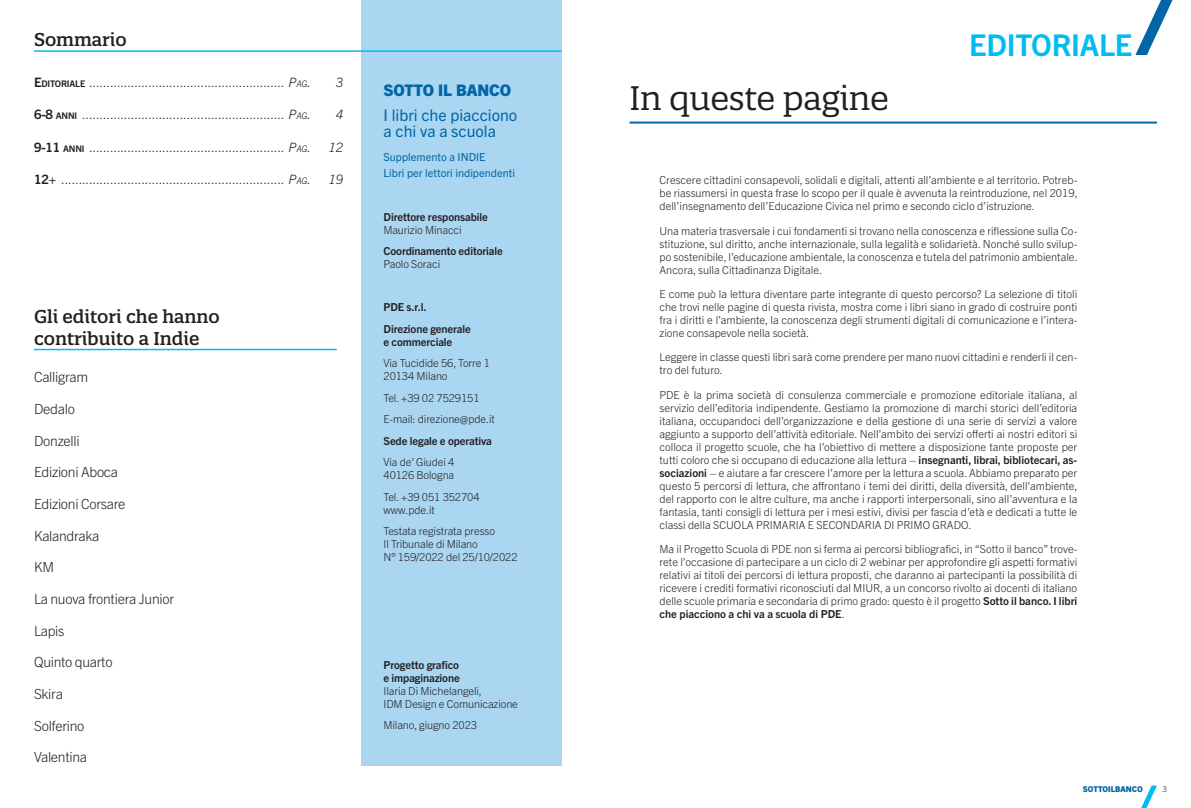
<style>
.page{position:relative;width:1191px;height:808px;background:#fff}
.page>*{position:absolute;margin:0;border:0;box-sizing:border-box;transform-origin:0 0}
.Titolo_editoriale{font:33px "Quatro Slab";letter-spacing:-.01em;color:#231f20}
.Rubrica{font:700 30px "Trade Gothic Next LT Pro";letter-spacing:-.01em;color:#00bcf1}
.Titolo_libro{font:500 18px/22px "Quatro Slab";color:#231f20}
.Testo_libro_-_no_cap{font:16px/16px "Trade Gothic Next LT Pro";color:#0166a5}
.Testo_libro_-_no_cap-2{font:800 16px "Trade Gothic Next LT Pro";color:#0166a5}
.Testo_libro_-_no_cap-3{font:300 14px "Trade Gothic Next LT Pro";letter-spacing:-.02em;color:#231f20}
.Testo_libro_-_no_cap-4{font:italic 300 13px "Trade Gothic Next LT Pro";color:#231f20}
.Testo_editoriale{font:300 11px/13px "Trade Gothic Next LT Pro";color:#231f20;text-align:justify}
.Testo_libro_-_no_cap-5{font:300 11px/13px "Trade Gothic Next LT Pro";letter-spacing:-.01em;color:#231f20}
.Testo_libro_-_no_cap-6{font:700 11px/13px "Trade Gothic Next LT Pro";letter-spacing:-.01em;color:#231f20}
.Testo_libro_-_no_cap-7{font:11px/16px "Trade Gothic Next LT Pro";color:#0166a5}
.Nome_testata_piede_s{font:800 8px "Trade Gothic Next LT Pro";color:#0166a5}
.Nome_testata_piede_s-2{font:300 8px "Trade Gothic Next LT Pro";color:#231f20}
.s1{font-weight:700;font-style:normal}
.s2{font-weight:700;font-style:normal;font-size:9.1px}
.s3{font-size:9.1px}
.s4{font-weight:300}
.s5{font-weight:700}
</style>
<div class="page">
<div style="left:360px;top:0;width:201px;height:765px;background:#aad6f2"></div>
<hr style="left:34px;top:50px;width:527px;height:2px;background:#00bcf1">
<hr style="left:34px;top:349px;width:303px;height:1px;background:#00bcf1">
<svg style="left:1135px;top:0;width:37px;height:55px"></svg>
<hr style="left:629px;top:122px;width:528px;height:2px;background:#0166a5">
<svg style="left:1141px;top:785px;width:16px;height:23px"></svg>
<p class="Titolo_libro" style="left:34px;top:29px;width:94px">Sommario</p>
<p class="Testo_libro_-_no_cap-4" style="left:34px;top:73px;width:278px"><span class="s1">E</span><span class="s2">DITORIALE</span> ........................................................ P<span class="s3">AG</span>.</p>
<p class="Testo_libro_-_no_cap-4" style="left:336px;top:73px;width:9px">3</p>
<p class="Testo_libro_-_no_cap-4" style="left:34px;top:105px;width:278px"><span class="s1">6-8</span> <span class="s2">ANNI</span> .......................................................... P<span class="s3">AG</span>.</p>
<p class="Testo_libro_-_no_cap-4" style="left:336px;top:105px;width:9px">4</p>
<p class="Testo_libro_-_no_cap-4" style="left:34px;top:138px;width:278px"><span class="s1">9-11</span> <span class="s2">ANNI</span> ........................................................ P<span class="s3">AG</span>.</p>
<p class="Testo_libro_-_no_cap-4" style="left:328px;top:138px;width:16px">12</p>
<p class="Testo_libro_-_no_cap-4" style="left:34px;top:171px;width:278px"><span class="s1">12+</span> ................................................................ P<span class="s3">AG</span>.</p>
<p class="Testo_libro_-_no_cap-4" style="left:328px;top:171px;width:16px">19</p>
<p class="Titolo_libro" style="left:34px;top:305px;width:187px">Gli editori che hanno contribuito a Indie</p>
<p class="Testo_libro_-_no_cap-3" style="left:34px;top:367px;width:56px">Calligram</p>
<p class="Testo_libro_-_no_cap-3" style="left:34px;top:399px;width:42px">Dedalo</p>
<p class="Testo_libro_-_no_cap-3" style="left:34px;top:431px;width:47px">Donzelli</p>
<p class="Testo_libro_-_no_cap-3" style="left:34px;top:462px;width:85px">Edizioni Aboca</p>
<p class="Testo_libro_-_no_cap-3" style="left:34px;top:494px;width:93px">Edizioni Corsare</p>
<p class="Testo_libro_-_no_cap-3" style="left:34px;top:526px;width:67px">Kalandraka</p>
<p class="Testo_libro_-_no_cap-3" style="left:34px;top:557px;width:21px">KM</p>
<p class="Testo_libro_-_no_cap-3" style="left:34px;top:589px;width:142px">La nuova frontiera Junior</p>
<p class="Testo_libro_-_no_cap-3" style="left:34px;top:621px;width:32px">Lapis</p>
<p class="Testo_libro_-_no_cap-3" style="left:34px;top:652px;width:80px">Quinto quarto</p>
<p class="Testo_libro_-_no_cap-3" style="left:34px;top:684px;width:30px">Skira</p>
<p class="Testo_libro_-_no_cap-3" style="left:34px;top:716px;width:52px">Solferino</p>
<p class="Testo_libro_-_no_cap-3" style="left:34px;top:747px;width:55px">Valentina</p>
<p class="Testo_libro_-_no_cap-2" style="left:383px;top:80px;width:129px">SOTTO IL BANCO</p>
<p class="Testo_libro_-_no_cap" style="left:383px;top:106px;width:135px">I libri che piacciono a chi va a scuola</p>
<p class="Testo_libro_-_no_cap-7" style="left:383px;top:149px;width:133px">Supplemento a INDIE<br>Libri per lettori indipendenti</p>
<p class="Testo_libro_-_no_cap-6" style="left:383px;top:209px;width:106px">Direttore responsabile<br><span class="s4">Maurizio Minacci</span></p>
<p class="Testo_libro_-_no_cap-6" style="left:383px;top:244px;width:121px">Coordinamento editoriale<br><span class="s4">Paolo Soraci</span></p>
<p class="Testo_libro_-_no_cap-6" style="left:383px;top:300px;width:44px">PDE s.r.l.</p>
<p class="Testo_libro_-_no_cap-6" style="left:383px;top:321px;width:89px">Direzione generale e commerciale</p>
<p class="Testo_libro_-_no_cap-5" style="left:383px;top:356px;width:108px">Via Tucidide 56, Torre 1<br>20134 Milano</p>
<p class="Testo_libro_-_no_cap-5" style="left:383px;top:390px;width:98px">Tel. +39 02 7529151</p>
<p class="Testo_libro_-_no_cap-5" style="left:383px;top:412px;width:113px">E-mail: direzione@pde.it</p>
<p class="Testo_libro_-_no_cap-6" style="left:383px;top:433px;width:110px">Sede legale e operativa</p>
<p class="Testo_libro_-_no_cap-5" style="left:383px;top:455px;width:72px">Via de’ Giudei 4<br>40126 Bologna</p>
<p class="Testo_libro_-_no_cap-5" style="left:383px;top:489px;width:98px">Tel. +39 051 352704 www.pde.it</p>
<p class="Testo_libro_-_no_cap-5" style="left:383px;top:524px;width:135px">Testata registrata presso<br>Il Tribunale di Milano<br>N° 159/2022 del 25/10/2022</p>
<p class="Testo_libro_-_no_cap-5" style="left:383px;top:657px;width:136px"><span class="s5">Progetto grafico<br>e impaginazione<br></span>Ilaria Di Michelangeli,<br>IDM Design e Comunicazione</p>
<p class="Testo_libro_-_no_cap-5" style="left:383px;top:718px;width:95px">Milano, giugno 2023</p>
<p class="Titolo_editoriale" style="left:629px;top:78px;width:261px">In queste pagine</p>
<p class="Rubrica" style="left:969px;top:24px;width:164px">EDITORIALE</p>
<p class="Testo_editoriale" style="left:659px;top:173px;width:420px">Crescere cittadini consapevoli, solidali e digitali, attenti all’ambiente e al territorio. Potreb&shy;be riassumersi in questa frase lo scopo per il quale è avvenuta la reintroduzione, nel 2019, dell’insegnamento dell’Educazione Civica nel primo e secondo ciclo d’istruzione.</p>
<p class="Testo_editoriale" style="left:659px;top:223px;width:420px">Una materia trasversale i cui fondamenti si trovano nella conoscenza e riflessione sulla Co&shy;stituzione, sul diritto, anche internazionale, sulla legalità e solidarietà. Nonché sullo svilup&shy;po sostenibile, l’educazione ambientale, la conoscenza e tutela del patrimonio ambientale.<br>Ancora, sulla Cittadinanza Digitale.</p>
<p class="Testo_editoriale" style="left:659px;top:287px;width:419px">E come può la lettura diventare parte integrante di questo percorso? La selezione di titoli che trovi nelle pagine di questa rivista, mostra come i libri siano in grado di costruire ponti fra i diritti e l’ambiente, la conoscenza degli strumenti digitali di comunicazione e l’intera&shy;zione consapevole nella società.</p>
<p class="Testo_editoriale" style="left:659px;top:350px;width:419px">Leggere in classe questi libri sarà come prendere per mano nuovi cittadini e renderli il cen&shy;tro del futuro.</p>
<p class="Testo_editoriale" style="left:659px;top:387px;width:420px">PDE è la prima società di consulenza commerciale e promozione editoriale italiana, al servizio dell’editoria indipendente. Gestiamo la promozione di marchi storici dell’editoria italiana, occupandoci dell’organizzazione e della gestione di una serie di servizi a valore aggiunto a supporto dell’attività editoriale. Nell’ambito dei servizi offerti ai nostri editori si colloca il progetto scuole, che ha l’obiettivo di mettere a disposizione tante proposte per tutti coloro che si occupano di educazione alla lettura – <span class="s5">insegnanti, librai, bibliotecari, as&shy;sociazioni</span> – e aiutare a far crescere l’amore per la lettura a scuola. Abbiamo preparato per questo 5 percorsi di lettura, che affrontano i temi dei diritti, della diversità, dell’ambiente, del rapporto con le altre culture, ma anche i rapporti interpersonali, sino all’avventura e la fantasia, tanti consigli di lettura per i mesi estivi, divisi per fascia d’età e dedicati a tutte le classi della SCUOLA PRIMARIA E SECONDARIA DI PRIMO GRADO.</p>
<p class="Testo_editoriale" style="left:659px;top:542px;width:419px">Ma il Progetto Scuola di PDE non si ferma ai percorsi bibliografici, in “Sotto il banco” trove&shy;rete l’occasione di partecipare a un ciclo di 2 webinar per approfondire gli aspetti formativi relativi ai titoli dei percorsi di lettura proposti, che daranno ai partecipanti la possibilità di ricevere i crediti formativi riconosciuti dal MIUR, a un concorso rivolto ai docenti di italiano delle scuole primaria e secondaria di primo grado: questo è il progetto <span class="s5">Sotto il banco. I libri che piacciono a chi va a scuola di PDE</span>.</p>
<p class="Nome_testata_piede_s" style="left:1082px;top:783px;width:61px">SOTTOILBANCO</p>
<p class="Nome_testata_piede_s-2" style="left:1162px;top:784px;width:6px">3</p>
</div>
